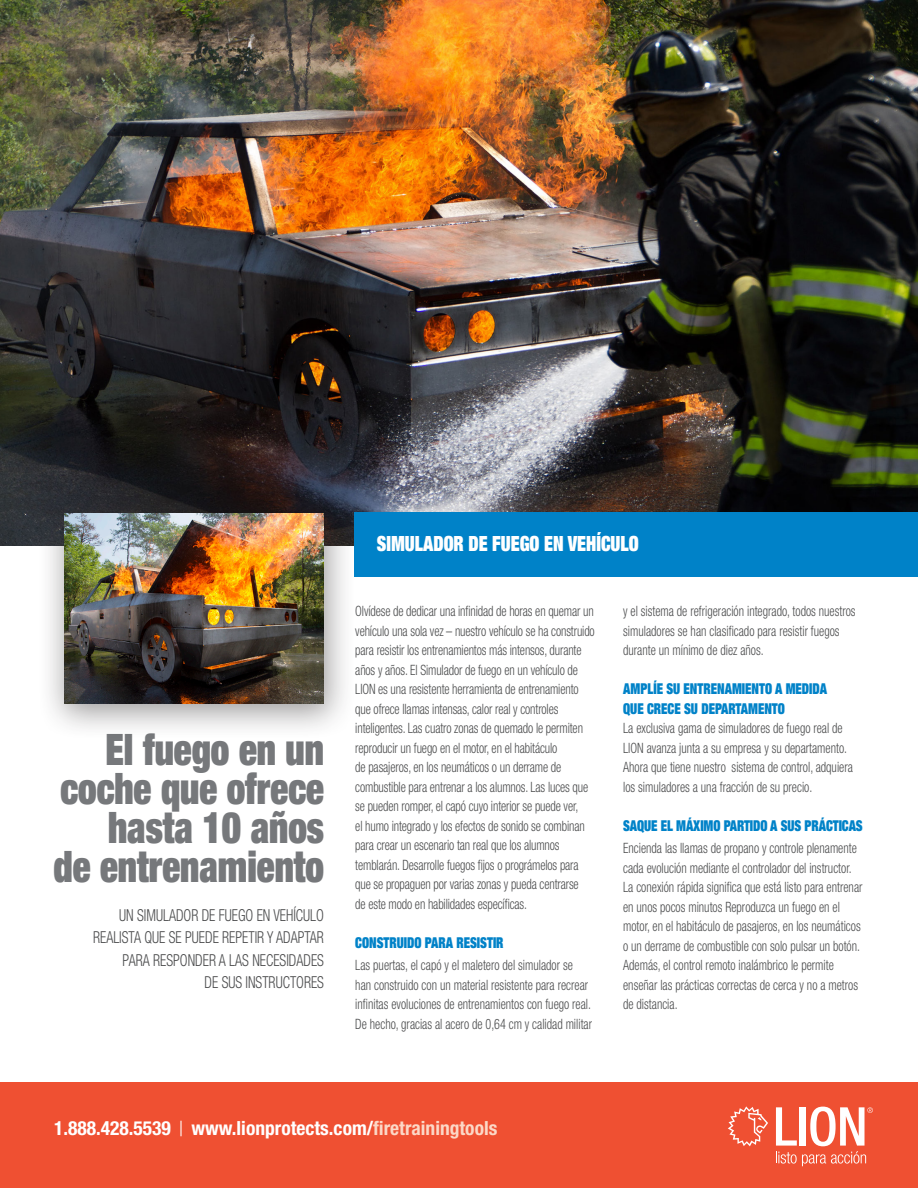
<style>
.page{position:relative;width:918px;height:1188px;background:#fff}
.page>*{position:absolute;margin:0;border:0;box-sizing:border-box;transform-origin:0 0}
.t1{font:900 condensed 43.5px/39px "Helvetica Neue LT Std";color:#76787b;text-align:right;scale:.85 1}
.t2{font:900 condensed 21px "Helvetica Neue LT Std";color:#fff;scale:.85 1}
.t3{font:700 condensed 19.5px "Helvetica Neue LT Std";color:#fff}
.t4{font:300 condensed 16.5px/22.5px "Helvetica Neue LT Std";color:#4b4c4d;text-align:right;scale:.85 1}
.t5{font:900 condensed 15px/19.5px "Helvetica Neue LT Std";color:#0082c8;scale:.85 1}
.t6{font:300 condensed 14.25px/19.5px "Helvetica Neue LT Std";color:#4b4c4d;scale:.85 1}
.s1{font-weight:300;font-size:21px}
.s2{color:#fcd8c7}
</style>
<div class="page">
<img style="left:0;top:0;width:918px;height:545px">
<div style="left:354px;top:513px;width:564px;height:64px;background:#0082c8"></div>
<div style="left:0;top:1083px;width:918px;height:105px;background:#ef5032"></div>
<div style="left:37px;top:489px;width:319px;height:251px;background:#231f20;opacity:.45"></div>
<img style="left:64px;top:513px;width:259px;height:191px">
<svg style="left:728px;top:1106px;width:40px;height:40px"></svg>
<svg style="left:776px;top:1107px;width:97px;height:59px"></svg>
<p class="t1" style="left:60px;top:729px;width:312px">El fuego en un coche que ofrece hasta 10 años</p>
<p class="t1" style="left:54px;top:846px;width:320px">de entrenamiento</p>
<p class="t4" style="left:93px;top:903px;width:273px">UN SIMULADOR DE FUEGO EN VEHÍCULO<br>REALISTA QUE SE PUEDE REPETIR Y ADAPTAR<br>PARA RESPONDER A LAS NECESIDADES<br>DE SUS INSTRUCTORES</p>
<p class="t2" style="left:377px;top:530px;width:310px">SIMULADOR DE FUEGO EN VEHÍCULO</p>
<p class="t6" style="left:355px;top:601px;width:283px">Olvídese de dedicar una infinidad de horas en quemar un vehículo una sola vez – nuestro vehículo se ha construido para resistir los entrenamientos más intensos, durante años y años. El Simulador de fuego en un vehículo de LION es una resistente herramienta de entrenamiento que ofrece llamas intensas, calor real y controles inteligentes. Las cuatro zonas de quemado le permiten reproducir un fuego en el motor, en el habitáculo<br>de pasajeros, en los neumáticos o un derrame de combustible para entrenar a los alumnos. Las luces que se pueden romper, el capó cuyo interior se puede ver,<br>el humo integrado y los efectos de sonido se combinan para crear un escenario tan real que los alumnos temblarán. Desarrolle fuegos fijos o prográmelos para que se propaguen por varias zonas y pueda centrarse<br>de este modo en habilidades específicas.</p>
<p class="t5" style="left:355px;top:932px;width:176px">CONSTRUIDO PARA RESISTIR</p>
<p class="t6" style="left:355px;top:956px;width:280px">Las puertas, el capó y el maletero del simulador se han construido con un material resistente para recrear infinitas evoluciones de entrenamientos con fuego real.<br>De hecho, gracias al acero de 0,64 cm y calidad militar</p>
<p class="t6" style="left:623px;top:601px;width:275px">y el sistema de refrigeración integrado, todos nuestros simuladores se han clasificado para resistir fuegos durante un mínimo de diez años.</p>
<p class="t5" style="left:623px;top:679px;width:242px">AMPLÍE SU ENTRENAMIENTO A MEDIDA<br>QUE CRECE SU DEPARTAMENTO</p>
<p class="t6" style="left:623px;top:718px;width:272px">La exclusiva gama de simuladores de fuego real de LION avanza junta a su empresa y su departamento.<br>Ahora que tiene nuestro sistema de control, adquiera los simuladores a una fracción de su precio.</p>
<p class="t5" style="left:623px;top:815px;width:283px">SAQUE EL MÁXIMO PARTIDO A SUS PRÁCTICAS</p>
<p class="t6" style="left:623px;top:839px;width:283px">Encienda las llamas de propano y controle plenamente cada evolución mediante el controlador del instructor.<br>La conexión rápida significa que está listo para entrenar en unos pocos minutos Reproduzca un fuego en el motor, en el habitáculo de pasajeros, en los neumáticos o un derrame de combustible con solo pulsar un botón.<br>Además, el control remoto inalámbrico le permite enseñar las prácticas correctas de cerca y no a metros de distancia.</p>
<p class="t3" style="left:54px;top:1116px;width:445px">1.888.428.5539 <span class="s1">|</span> www.lionprotects.com/<span class="s2">firetrainingtools</span></p>
</div>
